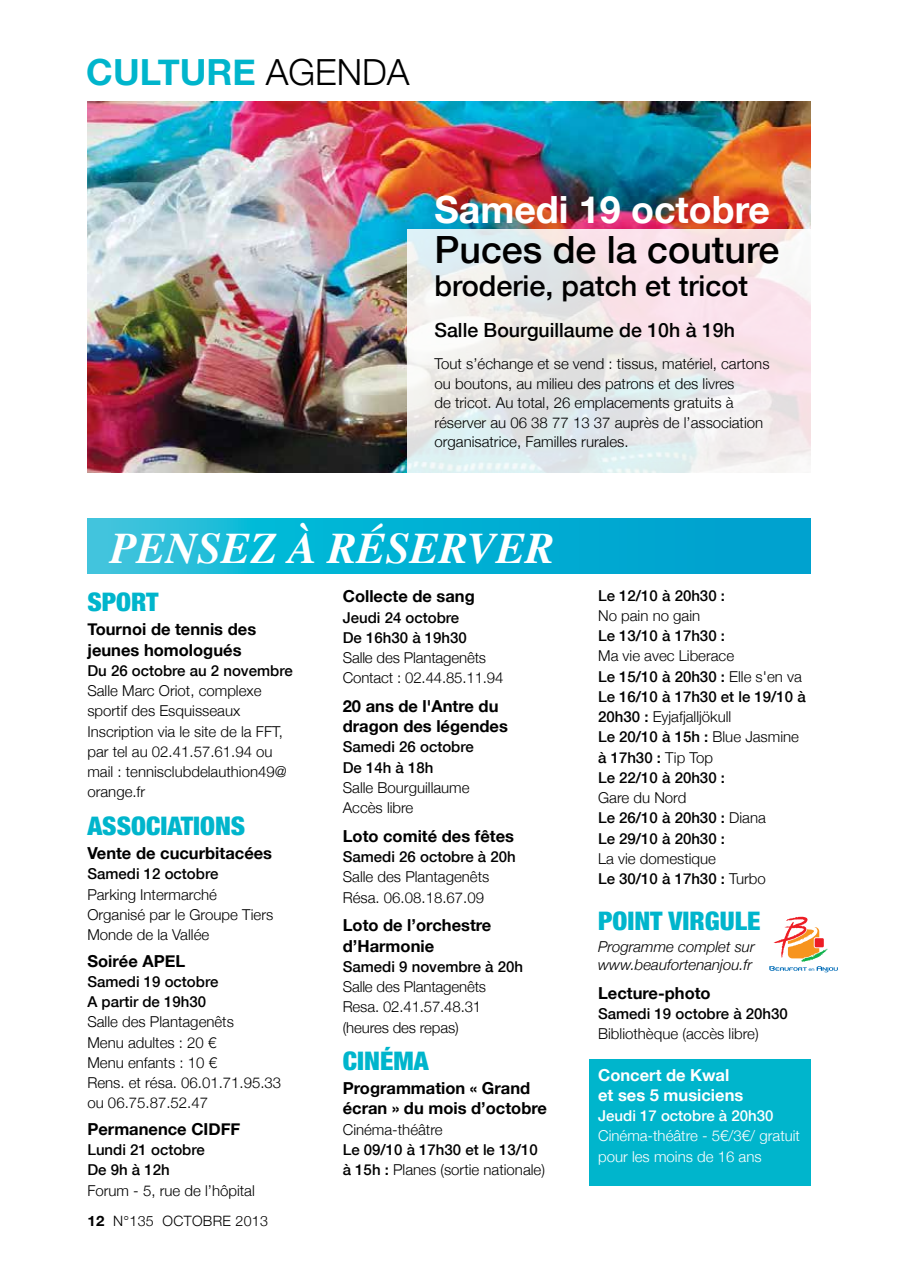
<style>
.page{position:relative;width:899px;height:1264px;background:#fff}
.page>*{position:absolute;margin:0;border:0;box-sizing:border-box;transform-origin:0 0}
.t1{font:italic 700 43.5px "Times";color:#fff}
.t2{font:500 37.5px "Helvetica Neue";color:#000}
.t3{font:700 37.5px "Helvetica Neue";color:#fff}
.t4{font:700 36px "Helvetica Neue";color:#00b5cc}
.t5{font:500 28.8px "Helvetica Neue";color:#000}
.t6{font:900 condensed 25.5px "Helvetica Neue";color:#00b5cc;scale:1.05 1}
.t7{font:500 19.5px "Helvetica Neue";color:#000}
.t8{font:700 16.5px/20.2px "Helvetica Neue";color:#000}
.t9{font:700 16.5px/20.2px "Helvetica Neue";color:#fff}
.t10{font:300 15px/20.2px "Helvetica Neue";color:#000}
.t11{font:500 15px/20.2px "Helvetica Neue";color:#000}
.t12{font:300 15px/20.2px "Helvetica Neue";color:#fff}
.t13{font:italic 300 15px/18px "Helvetica Neue";color:#000}
.t14{font:500 15px "Helvetica Neue";color:#fff}
.t15{font:300 14.25px "Helvetica Neue";letter-spacing:.02em;color:#000}
.s1{font-weight:300;color:#000}
.s2{font-weight:700}
.s3{font-weight:300}
.s4{font-weight:500}
</style>
<div class="page">
<div style="left:589px;top:1058px;width:221px;height:127px;background:#00b5cc"></div>
<svg style="left:769px;top:916px;width:68px;height:56px"></svg>
<img style="left:87px;top:101px;width:723px;height:371px">
<svg style="left:87px;top:518px;width:723px;height:55px;background:#0ab0d4"></svg>
<svg style="left:407px;top:229px;width:404px;height:244px"></svg>
<h3 class="t4" style="left:86px;top:50px;width:324px">CULTURE <span class="s1">AGENDA</span></h3>
<h2 class="t3" style="left:434px;top:186px;width:337px">Samedi 19 octobre</h2>
<h2 class="t2" style="left:434px;top:227px;width:346px">Puces de la couture</h2>
<h3 class="t5" style="left:434px;top:268px;width:315px">broderie, patch et tricot</h3>
<h3 class="t7" style="left:434px;top:318px;width:302px">Salle Bourguillaume de 10h à 19h</h3>
<p class="t10" style="left:434px;top:354px;width:336px;line-height:19.5px">Tout s’échange et se vend : tissus, matériel, cartons ou boutons, au milieu des patrons et des livres<br>de tricot. Au total, 26 emplacements gratuits à réserver au 06 38 77 13 37 auprès de l’association organisatrice, Familles rurales.</p>
<h1 class="t1" style="left:110px;top:507px;width:446px">PENSEZ À RÉSERVER</h1>
<h3 class="t6" style="left:87px;top:586px;width:69px">SPORT</h3>
<p class="t8" style="left:87px;top:619px;width:170px">Tournoi de tennis des jeunes homologués</p>
<p class="t11" style="left:87px;top:660px;width:207px">Du 26 octobre au 2 novembre</p>
<p class="t10" style="left:87px;top:680px;width:201px">Salle Marc Oriot, complexe sportif des Esquisseaux<br>Inscription via le site de la FFT, par tel au 02.41.57.61.94 ou mail : tennisclubdelauthion49@ orange.fr</p>
<h3 class="t6" style="left:87px;top:809px;width:152px">ASSOCIATIONS</h3>
<p class="t8" style="left:87px;top:842px;width:186px">Vente de cucurbitacées</p>
<p class="t11" style="left:87px;top:863px;width:132px">Samedi 12 octobre</p>
<p class="t10" style="left:87px;top:883px;width:187px">Parking Intermarché<br>Organisé par le Groupe Tiers<br>Monde de la Vallée</p>
<p class="t8" style="left:87px;top:950px;width:99px">Soirée APEL</p>
<p class="t11" style="left:87px;top:971px;width:132px">Samedi 19 octobre<br>A partir de 19h30</p>
<p class="t10" style="left:87px;top:1011px;width:195px">Salle des Plantagenêts<br>Menu adultes : 20 €<br>Menu enfants : 10 €<br>Rens. et résa. 06.01.71.95.33 ou 06.75.87.52.47</p>
<p class="t8" style="left:87px;top:1118px;width:154px">Permanence CIDFF</p>
<p class="t11" style="left:87px;top:1139px;width:119px">Lundi 21 octobre<br>De 9h à 12h</p>
<p class="t10" style="left:87px;top:1179px;width:169px">Forum - 5, rue de l’hôpital</p>
<p class="t15" style="left:87px;top:1211px;width:182px"><span class="s2">12</span> N°135 OCTOBRE 2013</p>
<p class="t8" style="left:342px;top:585px;width:133px">Collecte de sang</p>
<p class="t11" style="left:342px;top:606px;width:125px">Jeudi 24 octobre<br>De 16h30 à 19h30</p>
<p class="t10" style="left:342px;top:647px;width:162px">Salle des Plantagenêts<br>Contact : 02.44.85.11.94</p>
<p class="t8" style="left:342px;top:695px;width:166px">20 ans de l'Antre du dragon des légendes</p>
<p class="t11" style="left:342px;top:736px;width:132px">Samedi 26 octobre<br>De 14h à 18h</p>
<p class="t10" style="left:342px;top:777px;width:128px">Salle Bourguillaume<br>Accès libre</p>
<p class="t8" style="left:342px;top:825px;width:173px">Loto comité des fêtes</p>
<p class="t11" style="left:342px;top:846px;width:174px">Samedi 26 octobre à 20h</p>
<p class="t10" style="left:342px;top:866px;width:148px">Salle des Plantagenêts<br>Résa. 06.08.18.67.09</p>
<p class="t8" style="left:342px;top:914px;width:150px">Loto de l’orchestre d’Harmonie</p>
<p class="t11" style="left:342px;top:955px;width:182px">Samedi 9 novembre à 20h</p>
<p class="t10" style="left:342px;top:976px;width:145px">Salle des Plantagenêts<br>Resa. 02.41.57.48.31 (heures des repas)</p>
<h3 class="t6" style="left:342px;top:1044px;width:83px">CINÉMA</h3>
<p class="t8" style="left:342px;top:1077px;width:206px">Programmation « Grand écran » du mois d’octobre</p>
<p class="t10" style="left:342px;top:1118px;width:101px">Cinéma-théâtre</p>
<p class="t11" style="left:342px;top:1138px;width:204px">Le 09/10 à 17h30 et le 13/10 à 15h : <span class="s3">Planes (sortie nationale)</span></p>
<p class="t11" style="left:598px;top:585px;width:128px">Le 12/10 à 20h30 :</p>
<p class="t10" style="left:598px;top:605px;width:103px">No pain no gain</p>
<p class="t11" style="left:598px;top:625px;width:128px">Le 13/10 à 17h30 :</p>
<p class="t11" style="left:598px;top:645px;width:209px"><span class="s3">Ma vie avec Liberace<br></span>Le 15/10 à 20h30 : <span class="s3">Elle s'en va<br></span>Le 16/10 à 17h30 et le 19/10 à<br>20h30 : <span class="s3">Eyjafjalljökull<br></span>Le 20/10 à 15h : <span class="s3">Blue Jasmine </span>à 17h30 : <span class="s3">Tip Top<br></span>Le 22/10 à 20h30 :</p>
<p class="t11" style="left:598px;top:787px;width:169px"><span class="s3">Gare du Nord<br></span>Le 26/10 à 20h30 : <span class="s3">Diana<br></span>Le 29/10 à 20h30 :</p>
<p class="t10" style="left:598px;top:847px;width:169px">La vie domestique<br><span class="s4">Le 30/10 à 17h30 :</span> Turbo</p>
<h3 class="t6" style="left:598px;top:904px;width:156px">POINT VIRGULE</h3>
<p class="t13" style="left:598px;top:937px;width:158px">Programme complet sur www.beaufortenanjou.fr</p>
<p class="t8" style="left:598px;top:982px;width:114px">Lecture-photo</p>
<p class="t11" style="left:598px;top:1003px;width:191px">Samedi 19 octobre à 20h30</p>
<p class="t10" style="left:598px;top:1023px;width:162px">Bibliothèque (accès libre)</p>
<p class="t9" style="left:598px;top:1064px;width:147px">Concert de Kwal et ses 5 musiciens</p>
<p class="t14" style="left:598px;top:1106px;width:177px">Jeudi 17 octobre à 20h30</p>
<p class="t12" style="left:598px;top:1125px;width:203px">Cinéma-théâtre - 5€/3€/ gratuit pour les moins de 16 ans</p>
</div>
